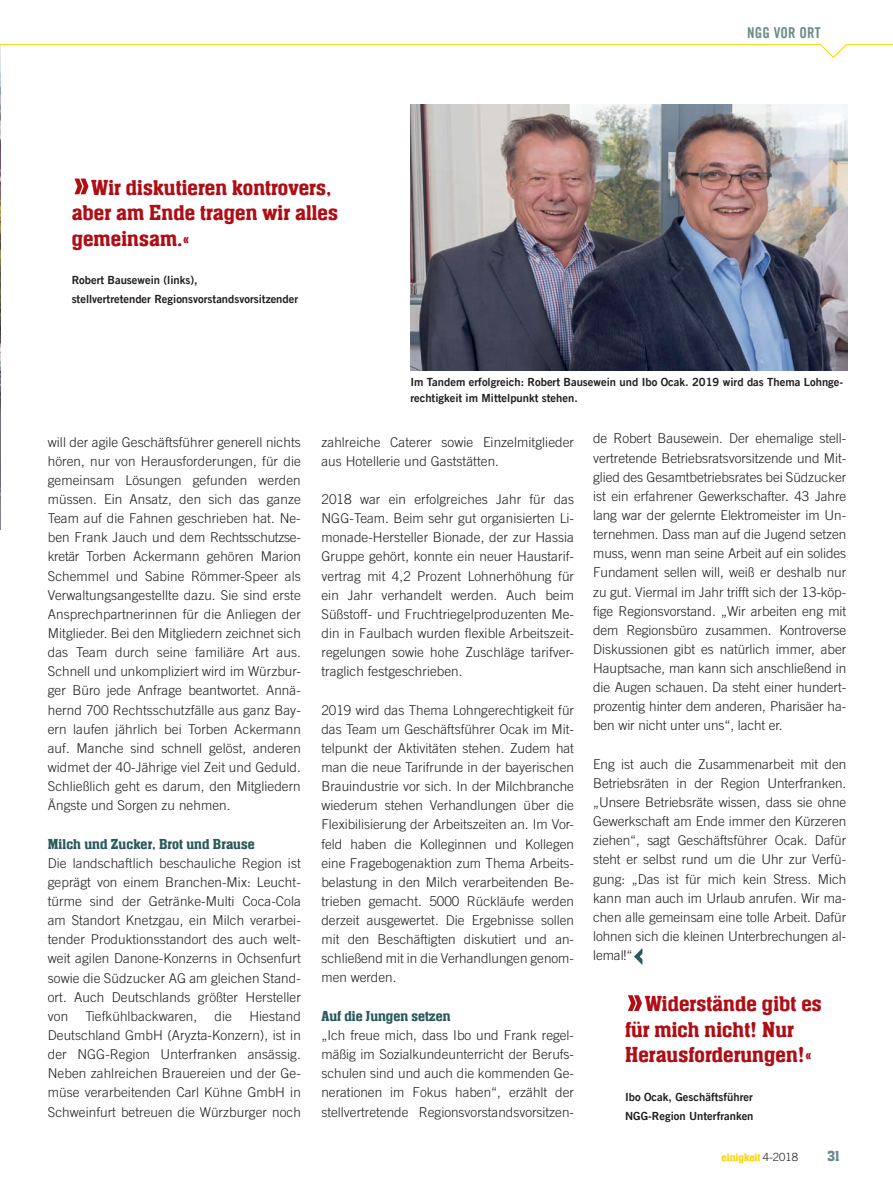
<style>
.page{position:relative;width:893px;height:1191px;background:#fff}
.page>*{position:absolute;margin:0;border:0;box-sizing:border-box;transform-origin:0 0}
.t1{font:500 60px "Aachen Pro";color:#b00d15}
.t2{font:500 22.5px/25.5px "Aachen Pro";letter-spacing:.005em;color:#b00d15}
.t3{font:500 15px "Aachen Pro";letter-spacing:.005em;color:#2a595c}
.t4{font:15px "Trade Gothic LT Com Bd Cn 20";letter-spacing:.01em;color:#6d8c8c}
.t5{font:500 15px "Aachen Pro";color:#6d8c8c}
.t6{font:300 13.5px/19.2px "Trade Gothic LT Com";letter-spacing:.005em;color:#231f20;text-align:justify}
.t7{font:11.25px/19.2px "Trade Gothic LT Com Bd 2";color:#231f20}
.t8{font:500 11.25px "Aachen Pro";color:#fed304}
.s1{font-family:"Trade Gothic LT Com";font-weight:300;color:#231f20}
</style>
<div class="page">
<img style="left:0;top:59px;width:1px;height:470px">
<img style="left:410px;top:105px;width:437px;height:265px">
<svg style="left:634px;top:948px;width:8px;height:17px"></svg>
<svg style="left:0;top:44px;width:893px;height:15px"></svg>
<h1 class="t1" style="left:72px;top:149px;width:21px">»</h1>
<h2 class="t2" style="left:72px;top:175px;width:268px;text-indent:20px">Wir diskutieren kontrovers, aber am Ende tragen wir alles gemeinsam.«</h2>
<p class="t7" style="left:72px;top:270px;width:228px">Robert Bausewein (links),<br>stellvertretender Regionsvorstandsvorsitzender</p>
<p class="t4" style="left:747px;top:24px;width:75px">NGG VOR ORT</p>
<p class="t7" style="left:410px;top:374px;width:434px;line-height:15.9px">Im Tandem erfolgreich: Robert Bausewein und Ibo Ocak. 2019 wird das Thema Lohnge&shy;rechtigkeit im Mittelpunkt stehen.</p>
<p class="t6" style="left:48px;top:432px;width:255px">will der agile Geschäftsführer generell nichts hören, nur von Herausforderungen, für die gemeinsam Lösungen gefunden werden müssen. Ein Ansatz, den sich das ganze Team auf die Fahnen geschrieben hat. Ne&shy;ben Frank Jauch und dem Rechtsschutzse&shy;kretär Torben Ackermann gehören Marion Schemmel und Sabine Römmer-Speer als Verwaltungsangestellte dazu. Sie sind erste Ansprechpartnerinnen für die Anliegen der Mitglieder. Bei den Mitgliedern zeichnet sich das Team durch seine familiäre Art aus.<br>Schnell und unkompliziert wird im Würzbur&shy;ger Büro jede Anfrage beantwortet. Annä&shy;hernd 700 Rechtsschutzfälle aus ganz Bay&shy;ern laufen jährlich bei Torben Ackermann auf. Manche sind schnell gelöst, anderen widmet der 40-Jährige viel Zeit und Geduld.<br>Schließlich geht es darum, den Mitgliedern Ängste und Sorgen zu nehmen.</p>
<p class="t3" style="left:48px;top:835px;width:208px">Milch und Zucker, Brot und Brause</p>
<p class="t6" style="left:48px;top:853px;width:255px">Die landschaftlich beschauliche Region ist geprägt von einem Branchen-Mix: Leucht&shy;türme sind der Getränke-Multi Coca-Cola am Standort Knetzgau, ein Milch verarbei&shy;tender Produktionsstandort des auch welt&shy;weit agilen Danone-Konzerns in Ochsenfurt sowie die Südzucker AG am gleichen Stand&shy;ort. Auch Deutschlands größter Hersteller von</p>
<p class="t6" style="left:86px;top:1006px;width:113px">Tiefkühlbackwaren,</p>
<p class="t6" style="left:215px;top:1006px;width:19px">die</p>
<p class="t6" style="left:48px;top:1006px;width:255px;text-indent:202px">Hiestand Deutschland GmbH (Aryzta-Konzern), ist in der NGG-Region Unterfranken ansässig.<br>Neben zahlreichen Brauereien und der Ge&shy;müse verarbeitenden Carl Kühne GmbH in Schweinfurt betreuen die Würzburger noch</p>
<p class="t6" style="left:321px;top:432px;width:254px">zahlreiche Caterer sowie Einzelmitglieder aus Hotellerie und Gaststätten.</p>
<p class="t6" style="left:321px;top:489px;width:254px">2018 war ein erfolgreiches Jahr für das NGG-Team. Beim sehr gut organisierten Li&shy;monade-Hersteller Bionade, der zur Hassia Gruppe gehört, konnte ein neuer Haustarif&shy;vertrag mit 4,2 Prozent Lohnerhöhung für ein Jahr verhandelt werden. Auch beim Süßstoff- und Fruchtriegelproduzenten Me&shy;din in Faulbach wurden flexible Arbeitszeit&shy;regelungen sowie hohe Zuschläge tarifver&shy;traglich festgeschrieben.</p>
<p class="t6" style="left:321px;top:700px;width:254px">2019 wird das Thema Lohngerechtigkeit für das Team um Geschäftsführer Ocak im Mit&shy;telpunkt der Aktivitäten stehen. Zudem hat man die neue Tarifrunde in der bayerischen Brauindustrie vor sich. In der Milchbranche wiederum stehen Verhandlungen über die Flexibilisierung der Arbeitszeiten an. Im Vor&shy;feld haben die Kolleginnen und Kollegen eine Fragebogenaktion zum Thema Arbeits&shy;belastung in den Milch verarbeitenden Be&shy;trieben gemacht. 5000 Rückläufe werden derzeit ausgewertet. Die Ergebnisse sollen mit den Beschäftigten diskutiert und an&shy;schließend mit in die Verhandlungen genom&shy;men werden.</p>
<p class="t3" style="left:321px;top:1007px;width:131px">Auf die Jungen setzen</p>
<p class="t6" style="left:321px;top:1025px;width:254px">„Ich freue mich, dass Ibo und Frank regel&shy;mäßig im Sozialkundeunterricht der Berufs&shy;schulen sind und auch die kommenden Ge&shy;nerationen im Fokus haben“, erzählt der stellvertretende Regionsvorstandsvorsitzen-</p>
<p class="t6" style="left:593px;top:429px;width:255px">de Robert Bausewein. Der ehemalige stell&shy;vertretende Betriebsratsvorsitzende und Mit&shy;glied des Gesamtbetriebsrates bei Südzucker ist ein erfahrener Gewerkschafter. 43 Jahre lang war der gelernte Elektromeister im Un&shy;ternehmen. Dass man auf die Jugend setzen muss, wenn man seine Arbeit auf ein solides Fundament sellen will, weiß er deshalb nur zu gut. Viermal im Jahr trifft sich der 13-köp&shy;fige Regionsvorstand. „Wir arbeiten eng mit dem Regionsbüro zusammen. Kontroverse Diskussionen gibt es natürlich immer, aber Hauptsache, man kann sich anschließend in die Augen schauen. Da steht einer hundert&shy;prozentig hinter dem anderen, Pharisäer ha&shy;ben wir nicht unter uns“, lacht er.</p>
<p class="t6" style="left:593px;top:754px;width:255px">Eng ist auch die Zusammenarbeit mit den Betriebsräten in der Region Unterfranken. „Unsere Betriebsräte wissen, dass sie ohne Gewerkschaft am Ende immer den Kürzeren ziehen“, sagt Geschäftsführer Ocak. Dafür steht er selbst rund um die Uhr zur Verfü&shy;gung: „Das ist für mich kein Stress. Mich kann man auch im Urlaub anrufen. Wir ma&shy;chen alle gemeinsam eine tolle Arbeit. Dafür lohnen sich die kleinen Unterbrechungen al&shy;lemal!“</p>
<h1 class="t1" style="left:625px;top:966px;width:21px">»</h1>
<h2 class="t2" style="left:625px;top:991px;width:198px;text-indent:20px">Widerstände gibt es für mich nicht! Nur<br>Herausforderungen!«</h2>
<p class="t7" style="left:625px;top:1086px;width:130px">Ibo Ocak, Geschäftsführer<br>NGG-Region Unterfranken</p>
<p class="t8" style="left:722px;top:1151px;width:78px">einigkeit <span class="s1">4-2018</span></p>
<p class="t5" style="left:827px;top:1148px;width:14px">31</p>
</div>
